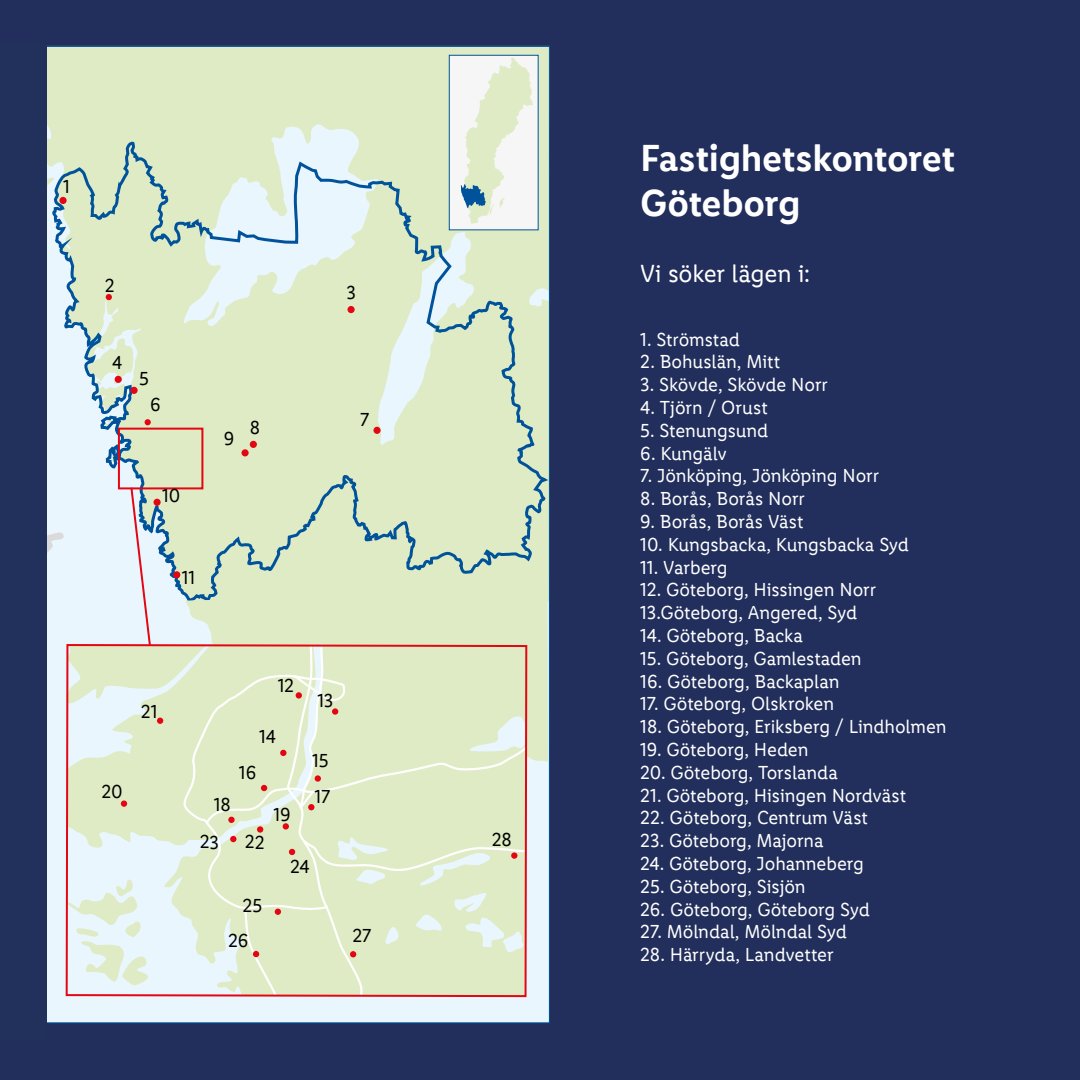
<style>
.page{position:relative;width:1080px;height:1080px;background:#222f5c}
.page>*{position:absolute;margin:0;border:0;box-sizing:border-box;transform-origin:0 0}
.t1{font:600 38px/45.6px "Lidl Font Pro";letter-spacing:-.01em;color:#fff}
.t2{font:25px "Lidl Font Pro";letter-spacing:-.01em;color:#fff}
.t3{font:19px/22.8px "Lidl Font Pro";letter-spacing:-.01em;color:#fff}
.t4{font:19px/36.5px "Lidl Font Pro";letter-spacing:-.01em;color:#000}
</style>
<div class="page">
<div style="left:45px;top:46px;width:504px;height:976px;background:#eaf6fe"></div>
<svg style="left:52px;top:203px;width:496px;height:388px"></svg>
<div style="left:348px;top:306px;width:7px;height:7px;background:#e30613;border-radius:50%"></div>
<div style="left:373px;top:427px;width:8px;height:7px;background:#e30613;border-radius:50%"></div>
<div style="left:250px;top:441px;width:7px;height:7px;background:#e30613;border-radius:50%"></div>
<div style="left:242px;top:449px;width:7px;height:7px;background:#e30613;border-radius:50%"></div>
<div style="left:115px;top:376px;width:7px;height:7px;background:#e30613;border-radius:50%"></div>
<div style="left:130px;top:387px;width:8px;height:7px;background:#e30613;border-radius:50%"></div>
<svg style="left:145px;top:419px;width:6px;height:6px"></svg>
<svg style="left:106px;top:294px;width:6px;height:6px"></svg>
<div style="left:118px;top:428px;width:85px;height:61px;border:2px solid #e30613"></div>
<div style="left:529px;top:591px;width:19px;height:171px;background:#dfebc4"></div>
<svg style="left:47px;top:486px;width:482px;height:271px"></svg>
<svg style="left:65px;top:643px;width:463px;height:355px"></svg>
<svg style="left:47px;top:48px;width:501px;height:155px;background:#dbe8ca"></svg>
<div style="left:449px;top:55px;width:90px;height:175px;background:#f6f6f6;border:1px solid #00539b"></div>
<svg style="left:377px;top:58px;width:156px;height:387px"></svg>
<p class="t4" style="left:63px;top:169px;width:8px">1</p>
<p class="t4" style="left:105px;top:268px;width:11px">2</p>
<p class="t4" style="left:112px;top:344px;width:12px">4</p>
<p class="t4" style="left:139px;top:361px;width:11px">5</p>
<p class="t4" style="left:150px;top:387px;width:12px">6</p>
<p class="t4" style="left:162px;top:478px;width:20px">10</p>
<p class="t4" style="left:182px;top:559px;width:15px">11</p>
<p class="t4" style="left:224px;top:421px;width:12px">9</p>
<p class="t4" style="left:250px;top:410px;width:12px">8</p>
<p class="t4" style="left:347px;top:275px;width:11px">3</p>
<p class="t4" style="left:360px;top:402px;width:11px">7</p>
<p class="t4" style="left:141px;top:693px;width:18px">21</p>
<p class="t4" style="left:101px;top:774px;width:23px">20</p>
<p class="t4" style="left:278px;top:667px;width:18px">12</p>
<p class="t4" style="left:259px;top:719px;width:19px">14</p>
<p class="t4" style="left:214px;top:787px;width:19px">18</p>
<p class="t4" style="left:239px;top:755px;width:19px">16</p>
<p class="t4" style="left:200px;top:824px;width:21px">23</p>
<p class="t4" style="left:245px;top:824px;width:21px">22</p>
<p class="t4" style="left:273px;top:796px;width:19px">19</p>
<p class="t4" style="left:317px;top:683px;width:18px">13</p>
<p class="t4" style="left:312px;top:742px;width:20px">15<br>17</p>
<p class="t4" style="left:242px;top:887px;width:21px">25</p>
<p class="t4" style="left:228px;top:922px;width:22px">26</p>
<p class="t4" style="left:290px;top:848px;width:21px">24</p>
<p class="t4" style="left:352px;top:917px;width:20px">27</p>
<p class="t4" style="left:492px;top:822px;width:22px">28</p>
<h1 class="t1" style="left:640px;top:136px;width:317px">Fastighetskontoret<br>Göteborg</h1>
<h2 class="t2" style="left:640px;top:259px;width:171px">Vi söker lägen i:</h2>
<p class="t3" style="left:640px;top:328px;width:101px">1. Strömstad</p>
<p class="t3" style="left:640px;top:351px;width:141px">2. Bohuslän, Mitt</p>
<p class="t3" style="left:640px;top:373px;width:189px">3. Skövde, Skövde Norr</p>
<p class="t3" style="left:640px;top:396px;width:129px">4. Tjörn / Orust</p>
<p class="t3" style="left:640px;top:419px;width:130px">5. Stenungsund</p>
<p class="t3" style="left:640px;top:442px;width:88px">6. Kungälv</p>
<p class="t3" style="left:640px;top:465px;width:240px">7. Jönköping, Jönköping Norr</p>
<p class="t3" style="left:640px;top:487px;width:166px">8. Borås, Borås Norr</p>
<p class="t3" style="left:640px;top:510px;width:165px">9. Borås, Borås Väst</p>
<p class="t3" style="left:640px;top:533px;width:270px">10. Kungsbacka, Kungsbacka Syd</p>
<p class="t3" style="left:640px;top:556px;width:89px">11. Varberg</p>
<p class="t3" style="left:640px;top:579px;width:237px">12. Göteborg, Hissingen Norr<br>13.Göteborg, Angered, Syd</p>
<p class="t3" style="left:640px;top:624px;width:164px">14. Göteborg, Backa</p>
<p class="t3" style="left:640px;top:647px;width:223px">15. Göteborg, Gamlestaden</p>
<p class="t3" style="left:640px;top:670px;width:201px">16. Göteborg, Backaplan</p>
<p class="t3" style="left:640px;top:693px;width:195px">17. Göteborg, Olskroken</p>
<p class="t3" style="left:640px;top:715px;width:308px">18. Göteborg, Eriksberg / Lindholmen</p>
<p class="t3" style="left:640px;top:738px;width:170px">19. Göteborg, Heden</p>
<p class="t3" style="left:640px;top:761px;width:199px">20. Göteborg, Torslanda</p>
<p class="t3" style="left:640px;top:784px;width:267px">21. Göteborg, Hisingen Nordväst</p>
<p class="t3" style="left:640px;top:807px;width:229px">22. Göteborg, Centrum Väst</p>
<p class="t3" style="left:640px;top:829px;width:185px">23. Göteborg, Majorna</p>
<p class="t3" style="left:640px;top:852px;width:225px">24. Göteborg, Johanneberg</p>
<p class="t3" style="left:640px;top:875px;width:167px">25. Göteborg, Sisjön</p>
<p class="t3" style="left:640px;top:898px;width:231px">26. Göteborg, Göteborg Syd</p>
<p class="t3" style="left:640px;top:921px;width:208px">27. Mölndal, Mölndal Syd</p>
<p class="t3" style="left:640px;top:943px;width:195px">28. Härryda, Landvetter</p>
</div>
